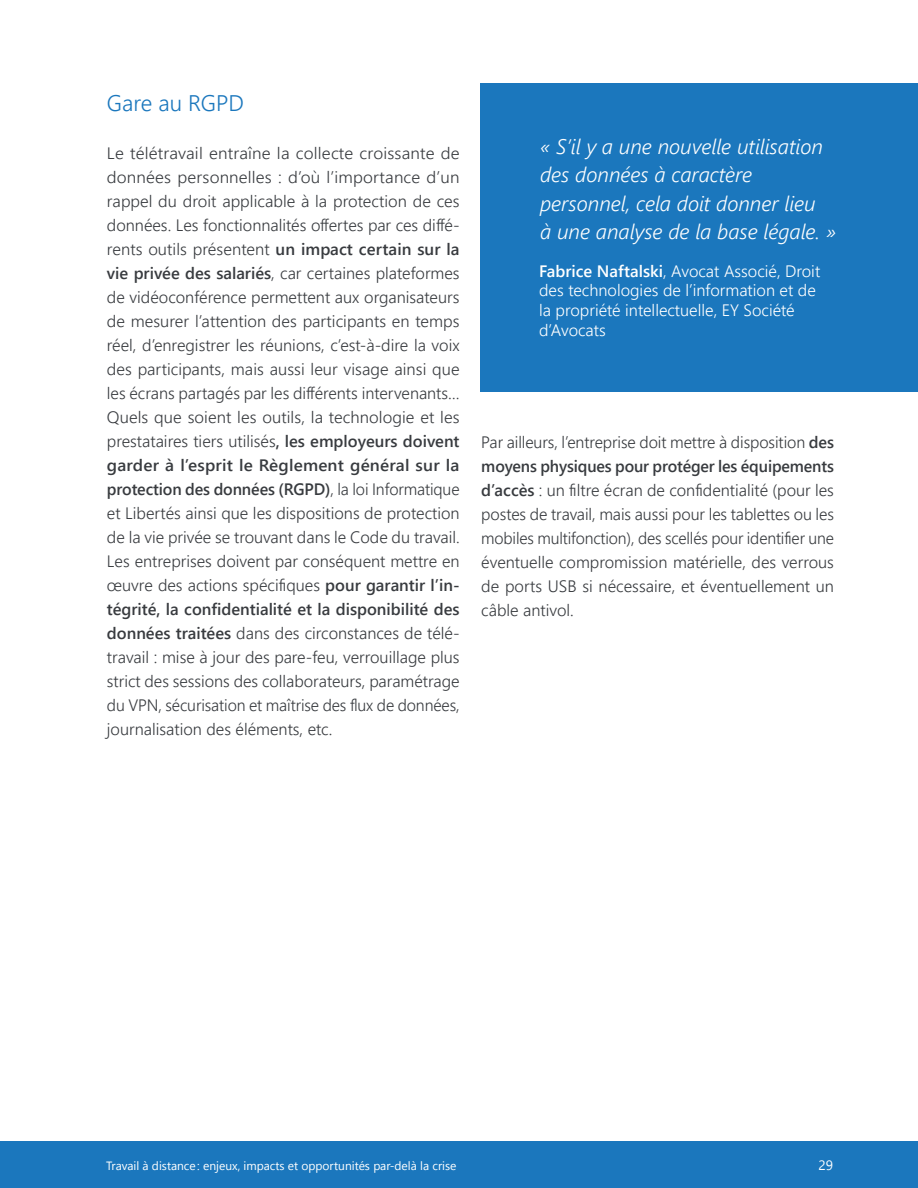
<style>
.page{position:relative;width:918px;height:1188px;background:#fff}
.page>*{position:absolute;margin:0;border:0;box-sizing:border-box;transform-origin:0 0}
.t1{font:300 22.5px "Segoe UI";color:#1b77bd}
.citation_2{font:italic 300 21px/28.5px "Segoe UI";color:#fff}
.labeur{font:300 16.5px/24px "Segoe UI";color:#383b3f;text-align:justify}
.labeur-2{font:300 16.5px/24px "Segoe UI";color:#383b3f;text-align:justify;scale:1.04 1}
.t2{font:300 16.5px/19.8px "Segoe UI";color:#fff}
.t3{font:13.5px "Segoe UI";color:#fff}
.t4{font:12px "Segoe UI";color:#fff}
.s1{font-weight:600}
</style>
<div class="page">
<div style="left:0;top:1142px;width:918px;height:46px;background:#1b77bd"></div>
<div style="left:480px;top:84px;width:438px;height:308px;background:#1b77bd"></div>
<p class="t1" style="left:107px;top:85px;width:139px">Gare au RGPD</p>
<p class="labeur-2" style="left:107px;top:141px;width:341px">Le télétravail entraîne la collecte croissante de données personnelles : d’où l’importance d’un rappel du droit applicable à la protection de ces données. Les fonctionnalités offertes par ces diffé&shy;rents outils présentent <span class="s1">un impact certain sur la vie privée des salariés</span>, car certaines plateformes de vidéoconférence permettent aux organisateurs de mesurer l’attention des participants en temps réel, d’enregistrer les réunions, c’est-à-dire la voix des participants, mais aussi leur visage ainsi que les écrans partagés par les différents intervenants…</p>
<p class="labeur" style="left:107px;top:405px;width:354px">Quels que soient les outils, la technologie et les prestataires tiers utilisés<span class="s1">, les employeurs doivent garder à l’esprit le Règlement général sur la protection des données (RGPD)</span>, la loi Informatique et Libertés ainsi que les dispositions de protection de la vie privée se trouvant dans le Code du travail.</p>
<p class="labeur" style="left:107px;top:549px;width:354px">Les entreprises doivent par conséquent mettre en œuvre des actions spécifiques <span class="s1">pour garantir l’in&shy;tégrité, la confidentialité et la disponibilité des données traitées</span> dans des circonstances de télé&shy;travail : mise à jour des pare-feu, verrouillage plus strict des sessions des collaborateurs, paramétrage du VPN, sécurisation et maîtrise des flux de données, journalisation des éléments, etc.</p>
<p class="citation_2" style="left:540px;top:131px;width:298px">« S’il y a une nouvelle utilisation des données à caractère personnel, cela doit donner lieu<br>à une analyse de la base légale. »</p>
<p class="t2" style="left:539px;top:260px;width:283px"><span class="s1">Fabrice Naftalski</span>, Avocat Associé, Droit des technologies de l’information et de la propriété intellectuelle, EY Société d’Avocats</p>
<p class="labeur" style="left:481px;top:430px;width:354px">Par ailleurs, l’entreprise doit mettre à disposition <span class="s1">des moyens physiques pour protéger les équipements d’accès</span> : un filtre écran de confidentialité (pour les postes de travail, mais aussi pour les tablettes ou les mobiles multifonction), des scellés pour identifier une éventuelle compromission matérielle, des verrous de ports USB si nécessaire, et éventuellement un câble antivol.</p>
<p class="t4" style="left:106px;top:1156px;width:352px">Travail à distance : enjeux, impacts et opportunités par-delà la crise</p>
<p class="t3" style="left:818px;top:1155px;width:16px">29</p>
</div>
